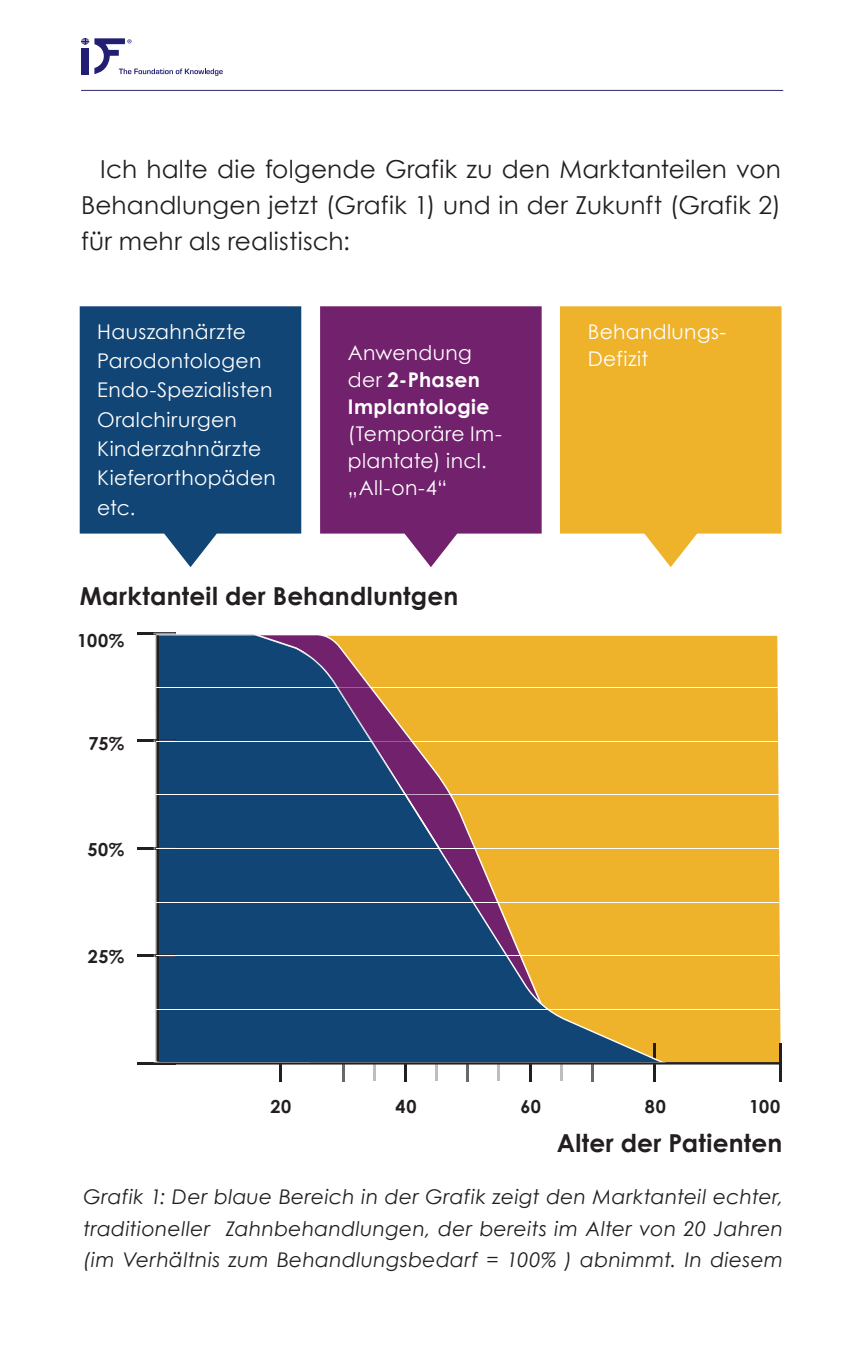
<style>
.page{position:relative;width:862px;height:1372px;background:#fff}
.page>*{position:absolute;margin:0;border:0;box-sizing:border-box;transform-origin:0 0}
.t1{font:24.75px/36px "Century Gothic";letter-spacing:.015em;color:#231f20;text-align:justify}
.t2{font:700 24.75px "Century Gothic";letter-spacing:.01em;color:#231f20}
.t3{font:italic 20.25px/31.5px "Century Gothic";letter-spacing:.02em;color:#231f20;text-align:justify}
.t4{font:20.25px/29.2px "Century Gothic";letter-spacing:.015em;color:#fff}
.t5{font:700 20.25px/27px "Century Gothic";letter-spacing:.02em;color:#fff}
.t6{font:700 18px "Century Gothic";letter-spacing:.04em;color:#231f20}
.s1{font-weight:400}
</style>
<div class="page">
<svg style="left:81px;top:38px;width:141px;height:38px"></svg>
<hr style="left:81px;top:90px;width:701px;height:1px;background:#2c296b">
<svg style="left:80px;top:306px;width:221px;height:261px;background:#2c5a84"></svg>
<svg style="left:320px;top:306px;width:221px;height:261px;background:#823a7c"></svg>
<svg style="left:560px;top:306px;width:221px;height:261px;background:#f0ba43"></svg>
<hr style="left:653px;top:1042px;width:2px;height:39px;background:#231f20">
<hr style="left:279px;top:1042px;width:3px;height:39px;background:#231f20">
<hr style="left:404px;top:1042px;width:2px;height:39px;background:#231f20">
<hr style="left:466px;top:1042px;width:2px;height:39px;background:#666969">
<hr style="left:497px;top:1064px;width:3px;height:17px;background:#bfbdbd">
<hr style="left:590px;top:1042px;width:3px;height:39px;background:#666969">
<hr style="left:559px;top:1064px;width:3px;height:17px;background:#bfbdbd">
<svg style="left:435px;top:1064px;width:2px;height:17px"></svg>
<hr style="left:342px;top:1042px;width:2px;height:39px;background:#666969">
<svg style="left:373px;top:1064px;width:2px;height:17px"></svg>
<hr style="left:528px;top:1042px;width:3px;height:39px;background:#231f20">
<hr style="left:137px;top:954px;width:39px;height:3px;background:#231f20">
<hr style="left:137px;top:847px;width:39px;height:2px;background:#231f20">
<hr style="left:137px;top:739px;width:39px;height:3px;background:#231f20">
<hr style="left:137px;top:632px;width:39px;height:2px;background:#231f20">
<hr style="left:137px;top:1062px;width:39px;height:2px;background:#231f20">
<div style="left:157px;top:635px;width:622px;height:429px;background:#efb22b"></div>
<hr style="left:155px;top:957px;width:1px;height:104px;background:#8188a8">
<svg style="left:156px;top:635px;width:510px;height:427px;background:#a38d45"></svg>
<hr style="left:156px;top:740px;width:622px;height:1px;background:#fff">
<hr style="left:156px;top:687px;width:622px;height:1px;background:#fff">
<hr style="left:156px;top:794px;width:622px;height:1px;background:#fff">
<hr style="left:156px;top:901px;width:622px;height:1px;background:#fff">
<hr style="left:156px;top:955px;width:622px;height:1px;background:#fff">
<hr style="left:156px;top:1009px;width:622px;height:1px;background:#fff">
<hr style="left:779px;top:1042px;width:2px;height:39px;background:#231f20">
<svg style="left:153px;top:632px;width:388px;height:371px;background:#536168"></svg>
<hr style="left:156px;top:848px;width:622px;height:1px;background:#fff">
<p class="t1" style="left:81px;top:151px;width:701px;text-indent:19px">Ich halte die folgende Grafik zu den Marktanteilen von Behandlungen jetzt (Grafik 1) und in der Zukunft (Grafik 2) für mehr als realistisch:</p>
<p class="t4" style="left:97px;top:317px;width:180px">Hauszahnärzte<br>Parodontologen<br>Endo-Spezialisten<br>Oralchirurgen<br>Kinderzahnärzte<br>Kieferorthopäden etc.</p>
<p class="t5" style="left:348px;top:338px;width:143px"><span class="s1">Anwendung der</span> 2-Phasen<br>Implantologie</p>
<p class="t4" style="left:348px;top:419px;width:155px;line-height:27px">(Temporäre Im&shy;plantate) incl. „All-on-4“</p>
<p class="t2" style="left:80px;top:577px;width:380px">Marktanteil der Behandluntgen</p>
<p class="t6" style="left:77px;top:627px;width:49px">100%</p>
<p class="t6" style="left:89px;top:729px;width:37px">75%</p>
<p class="t6" style="left:87px;top:835px;width:38px">50%</p>
<p class="t6" style="left:88px;top:942px;width:38px">25%</p>
<p class="t4" style="left:587px;top:318px;width:140px;line-height:27px">Behandlungs-<br>Defizit</p>
<p class="t6" style="left:270px;top:1093px;width:22px">20</p>
<p class="t6" style="left:395px;top:1093px;width:22px">40</p>
<p class="t6" style="left:520px;top:1093px;width:22px">60</p>
<p class="t6" style="left:644px;top:1093px;width:22px">80</p>
<p class="t6" style="left:748px;top:1093px;width:33px">100</p>
<p class="t2" style="left:556px;top:1123px;width:227px">Alter der Patienten</p>
<p class="t3" style="left:83px;top:1180px;width:701px">Grafik 1: Der blaue Bereich in der Grafik zeigt den Marktanteil echter, traditioneller Zahnbehandlungen, der bereits im Alter von 20 Jahren (im Verhältnis zum Behandlungsbedarf = 100% ) abnimmt. In diesem</p>
</div>
